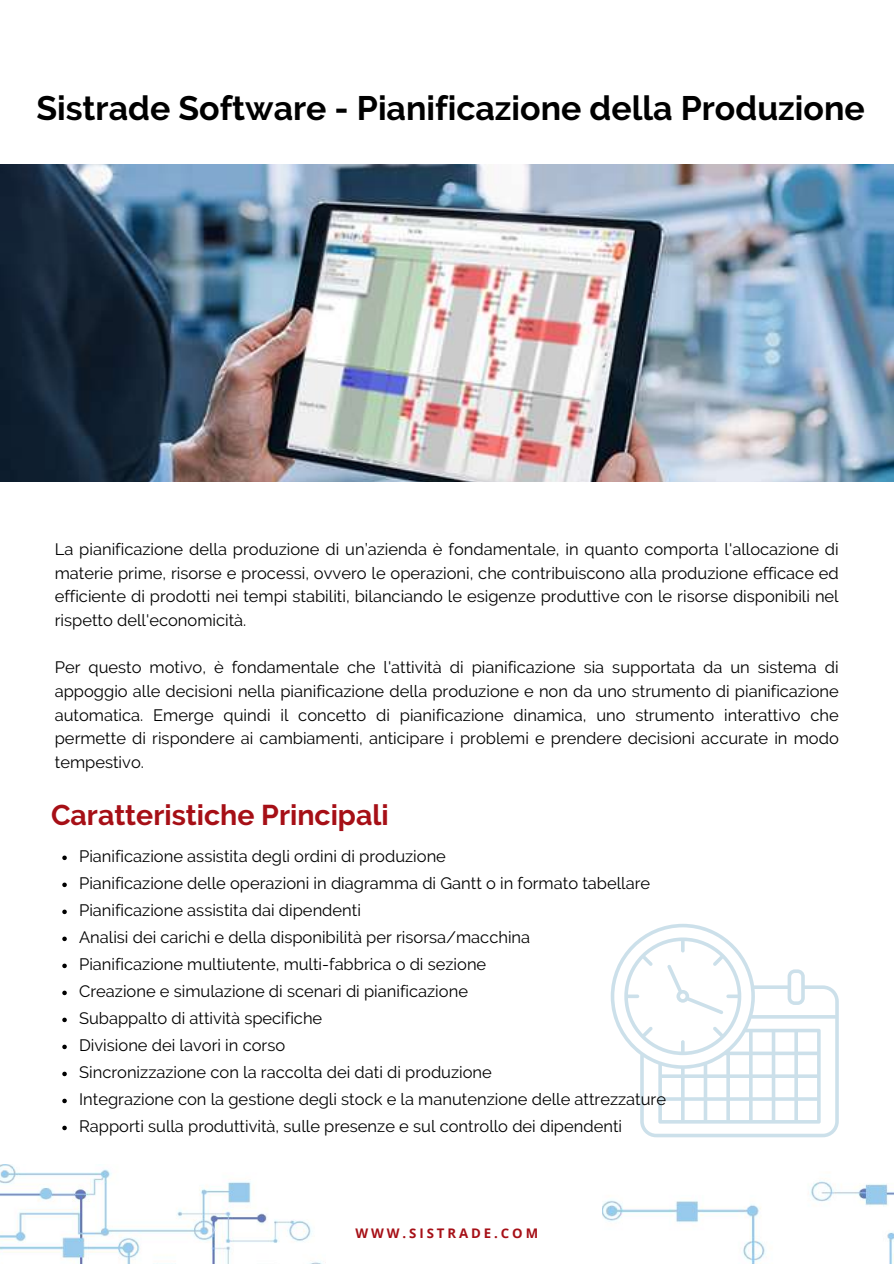
<style>
.page{position:relative;width:894px;height:1264px;background:#fff}
.page>*{position:absolute;margin:0;border:0;box-sizing:border-box;transform-origin:0 0}
.t1{font:700 33.9px "Raleway";color:#000}
.t2{font:700 28.5px "Raleway";color:#a60f16}
.t3{font:16.5px/27px "Raleway";color:#000;text-align:justify}
.t4{font:700 13.2px "Open Sans";letter-spacing:.22em;color:#a60f16}
</style>
<div class="page">
<img style="left:0;top:1164px;width:321px;height:99px">
<img style="left:602px;top:1181px;width:291px;height:82px">
<img style="left:0;top:164px;width:893px;height:317px">
<svg style="left:610px;top:923px;width:228px;height:214px"></svg>
<svg style="left:62px;top:855px;width:5px;height:5px"></svg>
<svg style="left:62px;top:882px;width:5px;height:5px"></svg>
<svg style="left:62px;top:909px;width:5px;height:5px"></svg>
<svg style="left:62px;top:936px;width:5px;height:5px"></svg>
<svg style="left:62px;top:963px;width:5px;height:5px"></svg>
<svg style="left:62px;top:990px;width:5px;height:5px"></svg>
<svg style="left:62px;top:1017px;width:5px;height:5px"></svg>
<svg style="left:62px;top:1044px;width:5px;height:5px"></svg>
<svg style="left:62px;top:1071px;width:5px;height:5px"></svg>
<svg style="left:62px;top:1098px;width:5px;height:5px"></svg>
<svg style="left:62px;top:1125px;width:5px;height:5px"></svg>
<h1 class="t1" style="left:36px;top:88px;width:829px">Sistrade Software - Pianificazione della Produzione</h1>
<p class="t3" style="left:55px;top:537px;width:785px;line-height:23.7px">La pianificazione della produzione di un’azienda è fondamentale, in quanto comporta l'allocazione di materie prime, risorse e processi, ovvero le operazioni, che contribuiscono alla produzione efficace ed efficiente di prodotti nei tempi stabiliti, bilanciando le esigenze produttive con le risorse disponibili nel rispetto dell'economicità.</p>
<p class="t3" style="left:55px;top:655px;width:785px;line-height:23.7px">Per questo motivo, è fondamentale che l'attività di pianificazione sia supportata da un sistema di appoggio alle decisioni nella pianificazione della produzione e non da uno strumento di pianificazione automatica. Emerge quindi il concetto di pianificazione dinamica, uno strumento interattivo che permette di rispondere ai cambiamenti, anticipare i problemi e prendere decisioni accurate in modo tempestivo.</p>
<h2 class="t2" style="left:51px;top:798px;width:339px">Caratteristiche Principali</h2>
<p class="t3" style="left:79px;top:843px;width:588px;text-align:left">Pianificazione assistita degli ordini di produzione<br>Pianificazione delle operazioni in diagramma di Gantt o in formato tabellare Pianificazione assistita dai dipendenti<br>Analisi dei carichi e della disponibilità per risorsa/macchina<br>Pianificazione multiutente, multi-fabbrica o di sezione<br>Creazione e simulazione di scenari di pianificazione<br>Subappalto di attività specifiche<br>Divisione dei lavori in corso<br>Sincronizzazione con la raccolta dei dati di produzione<br>Integrazione con la gestione degli stock e la manutenzione delle attrezzature Rapporti sulla produttività, sulle presenze e sul controllo dei dipendenti</p>
<p class="t4" style="left:355px;top:1223px;width:184px">WWW.SISTRADE.COM</p>
</div>
